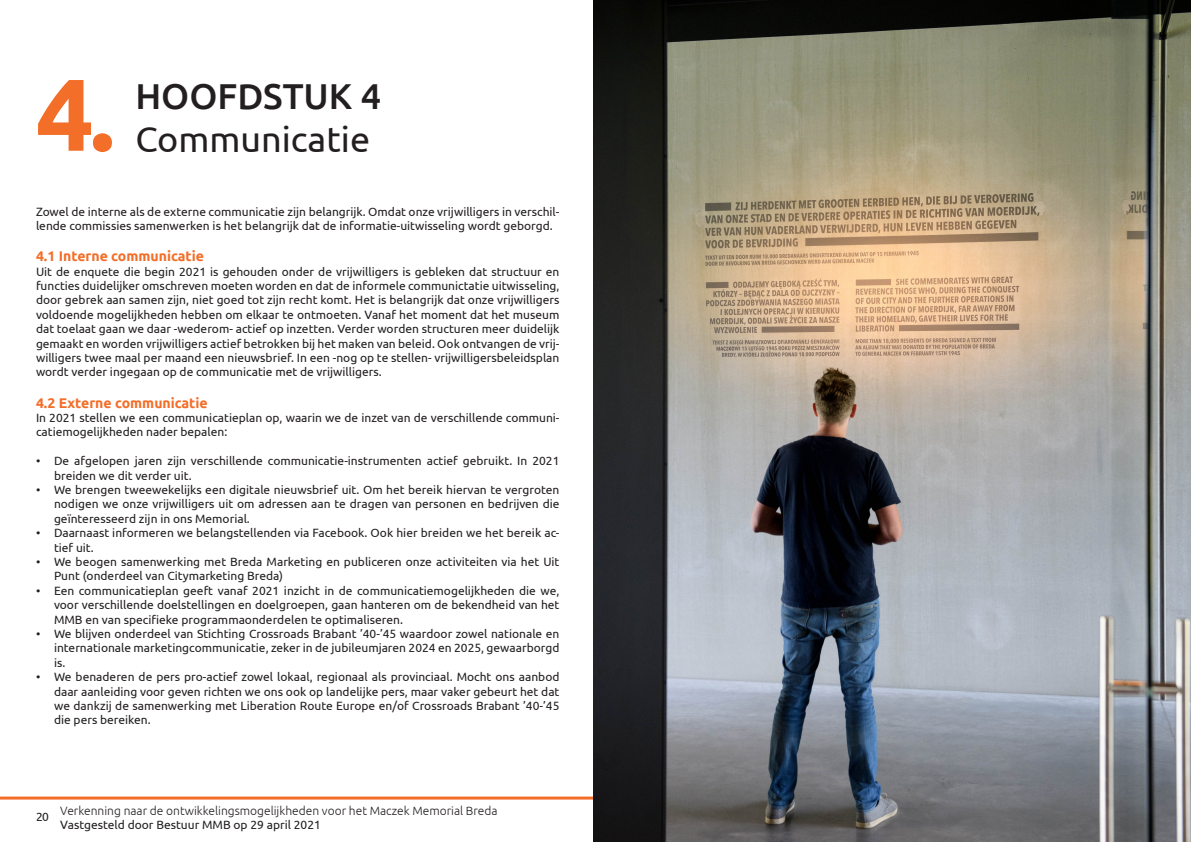
<style>
.page{position:relative;width:1191px;height:842px;background:#fff}
.page>*{position:absolute;margin:0;border:0;box-sizing:border-box;transform-origin:0 0}
.t1{font:700 102px "Ubuntu";color:#f36e28}
.t2{font:36px "Ubuntu";color:#231f20}
.t3{font:500 36px "Ubuntu";color:#231f20}
.t4{font:700 14px "Ubuntu";color:#f36e28}
.t5{font:12px/14.4px "Ubuntu";color:#231f20}
.t6{font:300 12px "Ubuntu";color:#231f20}
</style>
<div class="page">
<hr style="left:0;top:796px;width:1191px;height:3px;background:#f36e2a">
<img style="left:594px;top:0;width:597px;height:842px">
<p class="t1" style="left:36px;top:53px;width:80px">4.</p>
<p class="t3" style="left:135px;top:73px;width:247px">HOOFDSTUK 4</p>
<p class="t2" style="left:135px;top:117px;width:236px">Communicatie</p>
<p class="t5" style="left:36px;top:204px;width:525px">Zowel de interne als de externe communicatie zijn belangrijk. Omdat onze vrijwilligers in verschil&shy;lende commissies samenwerken is het belangrijk dat de informatie-uitwisseling wordt geborgd.</p>
<p class="t4" style="left:36px;top:248px;width:169px">4.1 Interne communicatie</p>
<p class="t5" style="left:36px;top:264px;width:525px;text-align:justify">Uit de enquete die begin 2021 is gehouden onder de vrijwilligers is gebleken dat structuur en functies duidelijker omschreven moeten worden en dat de informele communictatie uitwisseling, door gebrek aan samen zijn, niet goed tot zijn recht komt. Het is belangrijk dat onze vrijwilligers voldoende mogelijkheden hebben om elkaar te ontmoeten. Vanaf het moment dat het museum dat toelaat gaan we daar -wederom- actief op inzetten. Verder worden structuren meer duidelijk gemaakt en worden vrijwilligers actief betrokken bij het maken van beleid. Ook ontvangen de vrij&shy;willigers twee maal per maand een nieuwsbrief. In een -nog op te stellen- vrijwilligersbeleidsplan wordt verder ingegaan op de communicatie met de vrijwilligers.</p>
<p class="t4" style="left:36px;top:394px;width:173px">4.2 Externe communicatie</p>
<p class="t5" style="left:36px;top:410px;width:525px">In 2021 stellen we een communicatieplan op, waarin we de inzet van de verschillende communi&shy;catiemogelijkheden nader bepalen:</p>
<p class="t5" style="left:54px;top:453px;width:507px;text-indent:-18px">• De afgelopen jaren zijn verschillende communicatie-instrumenten actief gebruikt. In 2021 breiden we dit verder uit.</p>
<p class="t5" style="left:54px;top:482px;width:507px;text-align:justify;text-indent:-18px">• We brengen tweewekelijks een digitale nieuwsbrief uit. Om het bereik hiervan te vergroten nodigen we onze vrijwilligers uit om adressen aan te dragen van personen en bedrijven die geïnteresseerd zijn in ons Memorial.</p>
<p class="t5" style="left:54px;top:525px;width:507px;text-indent:-18px">• Daarnaast informeren we belangstellenden via Facebook. Ook hier breiden we het bereik ac&shy;tief uit.</p>
<p class="t5" style="left:54px;top:554px;width:507px;text-indent:-18px">• We beogen samenwerking met Breda Marketing en publiceren onze activiteiten via het Uit<br>Punt (onderdeel van Citymarketing Breda)</p>
<p class="t5" style="left:54px;top:583px;width:507px;text-align:justify;text-indent:-18px">• Een communicatieplan geeft vanaf 2021 inzicht in de communicatiemogelijkheden die we, voor verschillende doelstellingen en doelgroepen, gaan hanteren om de bekendheid van het MMB en van specifieke programmaonderdelen te optimaliseren.</p>
<p class="t5" style="left:54px;top:626px;width:507px;text-align:justify;text-indent:-18px">• We blijven onderdeel van Stichting Crossroads Brabant ’40-’45 waardoor zowel nationale en internationale marketingcommunicatie, zeker in de jubileumjaren 2024 en 2025, gewaarborgd is.</p>
<p class="t5" style="left:54px;top:669px;width:507px;text-align:justify;text-indent:-18px">• We benaderen de pers pro-actief zowel lokaal, regionaal als provinciaal. Mocht ons aanbod daar aanleiding voor geven richten we ons ook op landelijke pers, maar vaker gebeurt het dat we dankzij de samenwerking met Liberation Route Europe en/of Crossroads Brabant ’40-’45 die pers bereiken.</p>
<p class="t5" style="left:36px;top:809px;width:14px">20</p>
<p class="t6" style="left:60px;top:803px;width:439px">Verkenning naar de ontwikkelingsmogelijkheden voor het Maczek Memorial Breda</p>
<p class="t5" style="left:60px;top:817px;width:262px">Vastgesteld door Bestuur MMB op 29 april 2021</p>
</div>
